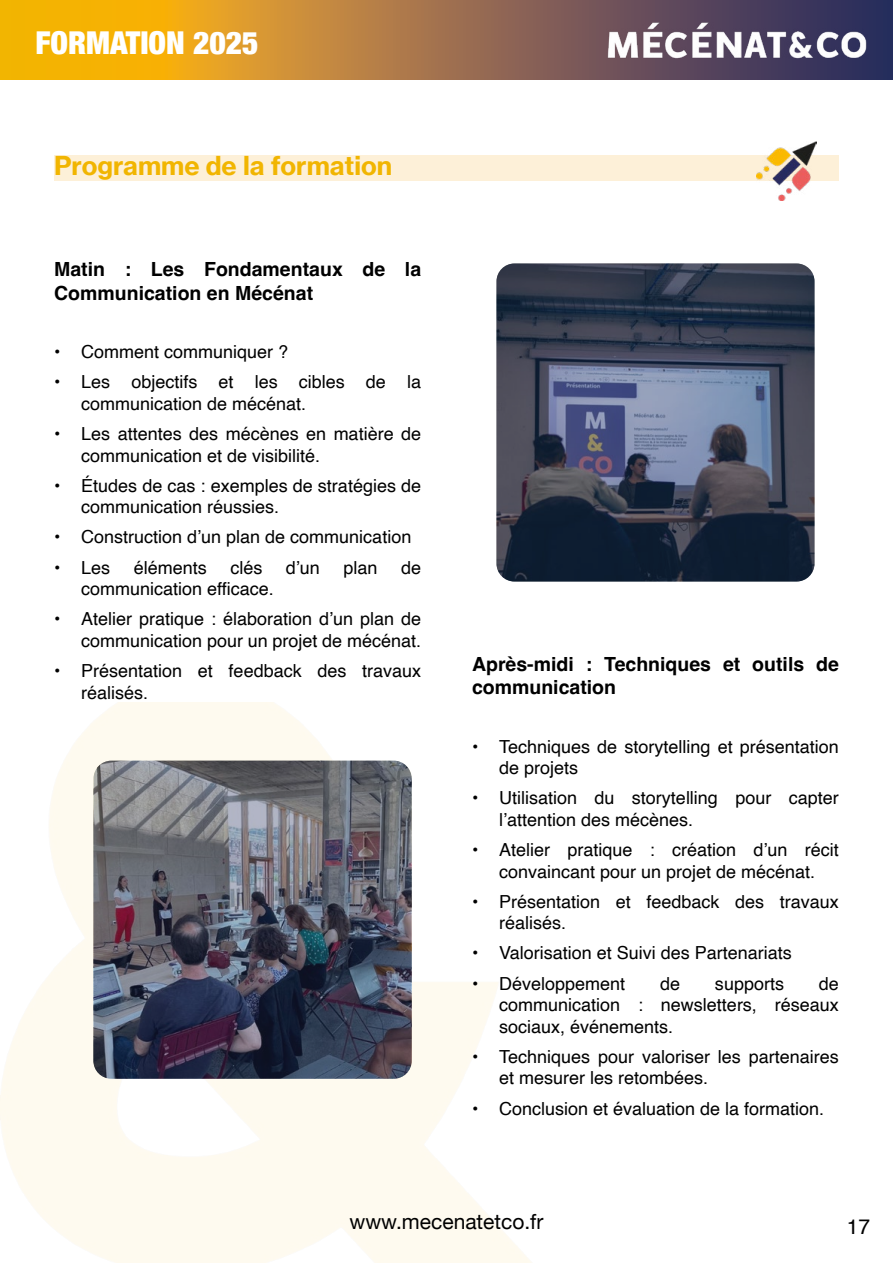
<style>
.page{position:relative;width:893px;height:1263px;background:#fff}
.page>*{position:absolute;margin:0;border:0;box-sizing:border-box;transform-origin:0 0}
.t1{font:900 condensed 31.5px "Helvetica Neue";color:#fff}
.t2{font:25.5px "N Haas Grotesk TX Pro 75 Bd";color:#f1b501}
.t3{font:21px "Helvetica Neue";color:#000}
.t4{font:21px "Helvetica";color:#000}
.t5{font:700 19.5px/23.4px "Helvetica";color:#000}
.t6{font:18px/21.6px "Helvetica";color:#000}
</style>
<div class="page">
<div style="left:54px;top:155px;width:785px;height:26px;background:#fdf0d8"></div>
<svg style="left:0;top:0;width:893px;height:80px;background:#c98f2e"></svg>
<img style="left:582px;top:0;width:310px;height:80px">
<img style="left:757px;top:141px;width:59px;height:60px">
<svg style="left:496px;top:263px;width:318px;height:318px;background:#3e475c"></svg>
<img style="left:94px;top:761px;width:318px;height:318px;border-radius:18px">
<h1 class="t1" style="left:36px;top:17px;width:225px">FORMATION 2025</h1>
<h2 class="t2" style="left:54px;top:150px;width:340px">Programme de la formation</h2>
<p class="t5" style="left:54px;top:260px;width:368px">Matin : Les Fondamentaux de la<br>Communication en Mécénat</p>
<p class="t6" style="left:54px;top:342px;width:236px">• Comment communiquer ?</p>
<p class="t6" style="left:81px;top:372px;width:341px;text-indent:-27px">• Les objectifs et les cibles de la communication de mécénat.</p>
<p class="t6" style="left:81px;top:423px;width:341px;text-indent:-27px">• Les attentes des mécènes en matière de communication et de visibilité.</p>
<p class="t6" style="left:81px;top:475px;width:341px;text-indent:-27px">• Études de cas : exemples de stratégies de communication réussies.</p>
<p class="t6" style="left:54px;top:527px;width:359px">• Construction d’un plan de communication</p>
<p class="t6" style="left:54px;top:557px;width:58px">• Les</p>
<p class="t6" style="left:134px;top:557px;width:75px">éléments</p>
<p class="t6" style="left:230px;top:557px;width:34px">clés</p>
<p class="t6" style="left:286px;top:557px;width:36px">d’un</p>
<p class="t6" style="left:344px;top:557px;width:36px">plan</p>
<p class="t6" style="left:401px;top:557px;width:22px">de</p>
<p class="t6" style="left:81px;top:578px;width:194px">communication efficace.</p>
<p class="t6" style="left:54px;top:609px;width:368px;text-align:right">• Atelier pratique : élaboration d’un plan de communication pour un projet de mécénat.</p>
<p class="t6" style="left:81px;top:660px;width:341px;text-indent:-27px">• Présentation et feedback des travaux réalisés.</p>
<p class="t5" style="left:472px;top:654px;width:368px">Après-midi : Techniques et outils de communication</p>
<p class="t6" style="left:499px;top:736px;width:341px;text-indent:-27px">• Techniques de storytelling et présentation de projets</p>
<p class="t6" style="left:499px;top:788px;width:341px;text-indent:-27px">• Utilisation du storytelling pour capter l’attention des mécènes.</p>
<p class="t6" style="left:472px;top:839px;width:368px;text-align:center">• Atelier pratique : création d’un récit convaincant pour un projet de mécénat.</p>
<p class="t6" style="left:499px;top:891px;width:341px;text-indent:-27px">• Présentation et feedback des travaux réalisés.</p>
<p class="t6" style="left:472px;top:943px;width:321px">• Valorisation et Suivi des Partenariats</p>
<p class="t6" style="left:472px;top:973px;width:155px">• Développement</p>
<p class="t6" style="left:660px;top:973px;width:22px">de</p>
<p class="t6" style="left:715px;top:973px;width:71px">supports</p>
<p class="t6" style="left:499px;top:973px;width:341px;text-align:justify;text-indent:320px">de communication : newsletters, réseaux sociaux, événements.</p>
<p class="t6" style="left:499px;top:1046px;width:341px;text-indent:-27px">• Techniques pour valoriser les partenaires et mesurer les retombées.</p>
<p class="t6" style="left:472px;top:1098px;width:354px">• Conclusion et évaluation de la formation.</p>
<p class="t3" style="left:349px;top:1206px;width:196px">www.mecenatetco.fr</p>
<p class="t4" style="left:847px;top:1210px;width:25px">17</p>
</div>
